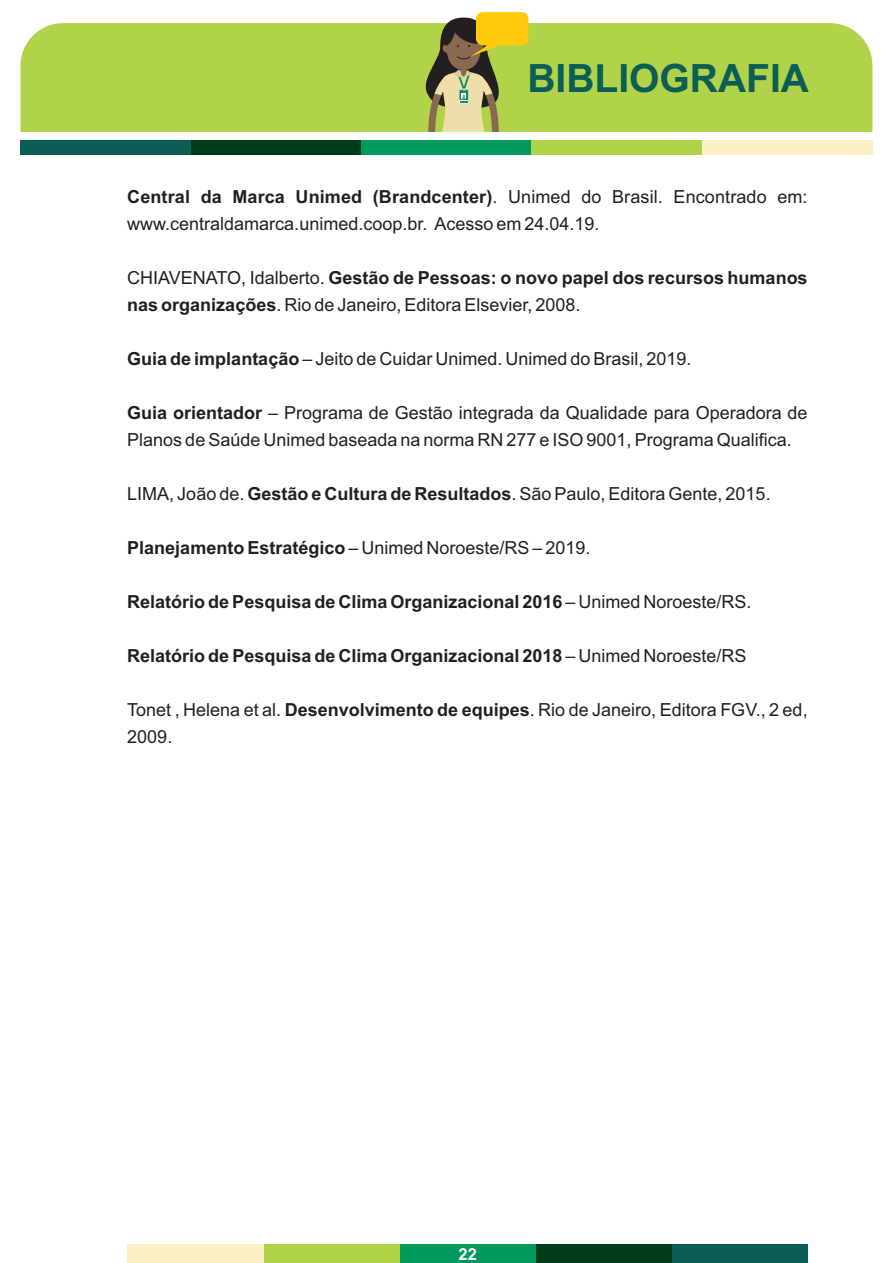
<style>
.page{position:relative;width:893px;height:1263px;background:#fff}
.page>*{position:absolute;margin:0;border:0;box-sizing:border-box;transform-origin:0 0}
.t1{font:700 39px "Arial";color:#0b5e55}
.t2{font:18px/27px "Arial";color:#231f20}
.t3{font:700 18px/27px "Arial";color:#231f20}
.t4{font:700 16.5px "Arial";color:#fff}
.s1{font-weight:700}
.s2{font-weight:400}
</style>
<div class="page">
<div style="left:20px;top:23px;width:852px;height:109px;background:#b1d349"></div>
<div style="left:672px;top:1244px;width:136px;height:19px;background:#0b5e53"></div>
<div style="left:535px;top:1244px;width:137px;height:19px;background:#003d19"></div>
<div style="left:399px;top:1244px;width:136px;height:19px;background:#00995d"></div>
<div style="left:263px;top:1244px;width:136px;height:19px;background:#b1d349"></div>
<div style="left:127px;top:1244px;width:136px;height:19px;background:#fef0c6"></div>
<div style="left:20px;top:140px;width:171px;height:15px;background:#0b5e53"></div>
<div style="left:191px;top:140px;width:170px;height:15px;background:#003d19"></div>
<div style="left:361px;top:140px;width:171px;height:15px;background:#00995d"></div>
<div style="left:532px;top:140px;width:170px;height:15px;background:#b1d349"></div>
<div style="left:702px;top:140px;width:170px;height:15px;background:#fef0c6"></div>
<svg style="left:418px;top:12px;width:110px;height:120px;background:#acac53"></svg>
<h1 class="t1" style="left:527px;top:63px;width:283px">BIBLIOGRAFIA</h1>
<p class="t2" style="left:127px;top:185px;width:682px"><span class="s1">Central da Marca Unimed (Brandcenter)</span>. Unimed do Brasil. Encontrado em: www.centraldamarca.unimed.coop.br. Acesso em 24.04.19.</p>
<p class="t3" style="left:127px;top:266px;width:682px"><span class="s2">CHIAVENATO, Idalberto.</span> Gestão de Pessoas: o novo papel dos recursos humanos nas organizações<span class="s2">. Rio de Janeiro, Editora Elsevier, 2008.</span></p>
<p class="t2" style="left:127px;top:347px;width:566px"><span class="s1">Guia de implantação</span> – Jeito de Cuidar Unimed. Unimed do Brasil, 2019.</p>
<p class="t2" style="left:127px;top:401px;width:682px"><span class="s1">Guia orientador</span> – Programa de Gestão integrada da Qualidade para Operadora de<br>Planos de Saúde Unimed baseada na norma RN 277 e ISO 9001, Programa Qualifica.</p>
<p class="t2" style="left:127px;top:482px;width:645px">LIMA, João de. <span class="s1">Gestão e Cultura de Resultados</span>. São Paulo, Editora Gente, 2015.</p>
<p class="t2" style="left:127px;top:536px;width:465px"><span class="s1">Planejamento Estratégico</span> – Unimed Noroeste/RS – 2019.</p>
<p class="t3" style="left:127px;top:590px;width:626px">Relatório de Pesquisa de Clima Organizacional 2016 <span class="s2">– Unimed Noroeste/RS.</span></p>
<p class="t3" style="left:127px;top:644px;width:621px">Relatório de Pesquisa de Clima Organizacional 2018 <span class="s2">– Unimed Noroeste/RS</span></p>
<p class="t2" style="left:127px;top:698px;width:682px">Tonet , Helena et al. <span class="s1">Desenvolvimento de equipes</span>. Rio de Janeiro, Editora FGV., 2 ed,<br>2009.</p>
<p class="t4" style="left:458px;top:1247px;width:20px">22</p>
</div>
